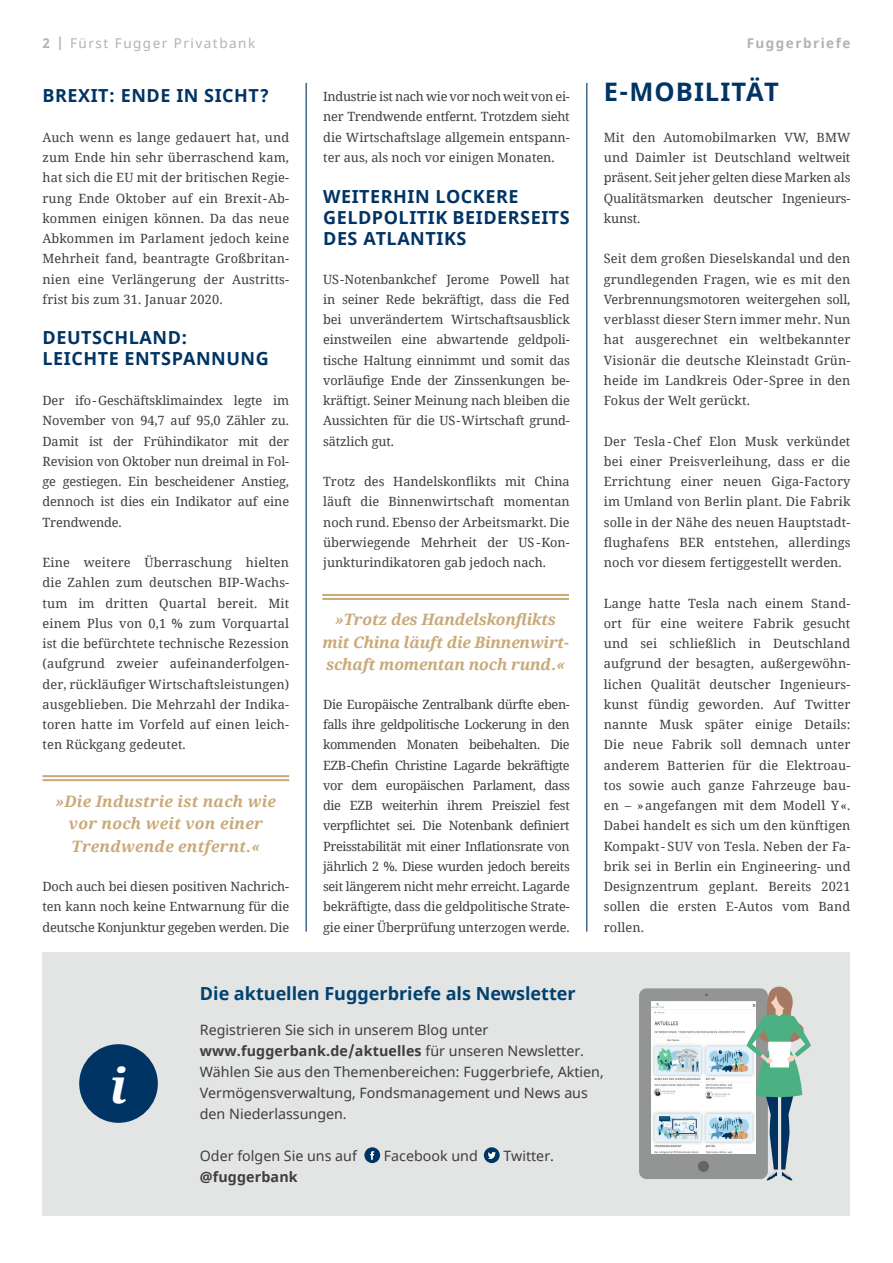
<style>
.page{position:relative;width:893px;height:1263px;background:#fff}
.page>*{position:absolute;margin:0;border:0;box-sizing:border-box;transform-origin:0 0}
.t1{font:italic 700 48px "Noto Serif";color:#fff}
.t2{font:700 25.5px "Noto Sans";letter-spacing:.04em;color:#003464}
.t3{font:700 18px/21px "Noto Sans";letter-spacing:.03em;color:#003464}
.t4{font:700 18px "Noto Sans";color:#00416f}
.t5{font:italic 700 15.75px/22.5px "Noto Serif";letter-spacing:-.01em;color:#caa978;text-align:center}
.t6{font:italic 700 15.75px/22.5px "Noto Serif";letter-spacing:.015em;color:#caa978;text-align:center}
.t7{font:14.25px/21px "Noto Sans";color:#3e3d40}
.t8{font:700 14.25px "Noto Sans";letter-spacing:.01em;color:#3e3d40}
.t9{font:13.5px "Noto Sans";letter-spacing:.11em;color:#b1b3b4}
.t10{font:700 13.5px "Noto Sans";letter-spacing:.11em;color:#b1b3b4}
.t11{font:12.75px/20.2px "Noto Serif";color:#3e3d40;text-align:justify}
.s1{font-weight:700}
</style>
<div class="page">
<hr style="left:322px;top:594px;width:247px;height:2px;background:#caa978">
<hr style="left:322px;top:598px;width:247px;height:2px;background:#caa978">
<hr style="left:43px;top:775px;width:246px;height:2px;background:#caa978">
<hr style="left:43px;top:779px;width:246px;height:2px;background:#caa978">
<hr style="left:306px;top:83px;width:1px;height:848px;background:#003464">
<hr style="left:586px;top:83px;width:1px;height:848px;background:#003464">
<div style="left:43px;top:952px;width:807px;height:263px;background:#e3e4e4"></div>
<div style="left:364px;top:1147px;width:16px;height:16px;background:#003464;border-radius:50%"></div>
<svg style="left:370px;top:1151px;width:4px;height:9px"></svg>
<div style="left:484px;top:1147px;width:16px;height:16px;background:#003464;border-radius:50%"></div>
<svg style="left:488px;top:1152px;width:8px;height:7px"></svg>
<div style="left:79px;top:1044px;width:79px;height:79px;background:#003464;border-radius:50%"></div>
<div style="left:639px;top:988px;width:129px;height:191px;background:#939494;border-radius:8px"></div>
<img style="left:651px;top:1001px;width:95px;height:152px">
<div style="left:698px;top:1161px;width:11px;height:11px;background:#646564;border-radius:50%"></div>
<svg style="left:746px;top:986px;width:65px;height:195px"></svg>
<p class="t9" style="left:43px;top:34px;width:214px"><span class="s1">2 |</span> Fürst Fugger Privatbank</p>
<p class="t10" style="left:747px;top:34px;width:105px">FUGGERBRIEFE</p>
<h3 class="t3" style="left:43px;top:85px;width:228px">BREXIT: ENDE IN SICHT?</h3>
<p class="t11" style="left:43px;top:127px;width:248px">Auch wenn es lange gedauert hat, und zum Ende hin sehr überraschend kam, hat sich die EU mit der britischen Regie&shy;rung Ende Oktober auf ein Brexit-Ab&shy;kommen einigen können. Da das neue Abkommen im Parlament jedoch keine Mehrheit fand, beantragte Großbritan&shy;nien eine Verlängerung der Austritts&shy;frist bis zum 31. Januar 2020.</p>
<h3 class="t3" style="left:43px;top:328px;width:228px">DEUTSCHLAND:<br>LEICHTE ENTSPANNUNG</h3>
<p class="t11" style="left:43px;top:390px;width:248px">Der ifo- Geschäftsklimaindex legte im November von 94,7 auf 95,0 Zähler zu.<br>Damit ist der Frühindikator mit der Revision von Oktober nun dreimal in Fol&shy;ge gestiegen. Ein bescheidener Anstieg, dennoch ist dies ein Indikator auf eine Trendwende.</p>
<p class="t11" style="left:43px;top:552px;width:248px">Eine weitere Überraschung hielten die Zahlen zum deutschen BIP-Wachs&shy;tum im dritten Quartal bereit. Mit einem Plus von 0,1 % zum Vorquartal ist die befürchtete technische Rezession (aufgrund zweier aufeinanderfolgen&shy;der, rückläufiger Wirtschaftsleistungen) ausgeblieben. Die Mehrzahl der Indika&shy;toren hatte im Vorfeld auf einen leich&shy;ten Rückgang gedeutet.</p>
<h2 class="t2" style="left:604px;top:74px;width:176px">E-MOBILITÄT</h2>
<p class="t11" style="left:604px;top:127px;width:248px">Mit den Automobilmarken VW, BMW und Daimler ist Deutschland weltweit präsent. Seit jeher gelten diese Marken als Qualitätsmarken deutscher Ingenieurs&shy;kunst.</p>
<p class="t11" style="left:604px;top:248px;width:248px">Seit dem großen Dieselskandal und den grundlegenden Fragen, wie es mit den Verbrennungsmotoren weitergehen soll, verblasst dieser Stern immer mehr. Nun hat ausgerechnet ein weltbekannter Visionär die deutsche Kleinstadt Grün&shy;heide im Landkreis Oder-Spree in den Fokus der Welt gerückt.</p>
<p class="t11" style="left:604px;top:430px;width:248px">Der Tesla - Chef Elon Musk verkündet bei einer Preisverleihung, dass er die Errichtung einer neuen Giga-Factory im Umland von Berlin plant. Die Fabrik solle in der Nähe des neuen Hauptstadt&shy;flughafens BER entstehen, allerdings noch vor diesem fertiggestellt werden.</p>
<p class="t11" style="left:604px;top:592px;width:248px">Lange hatte Tesla nach einem Stand&shy;ort für eine weitere Fabrik gesucht und sei schließlich in Deutschland aufgrund der besagten, außergewöhn&shy;lichen Qualität deutscher Ingenieurs&shy;kunst fündig geworden. Auf Twitter nannte Musk später einige Details:<br>Die neue Fabrik soll demnach unter anderem Batterien für die Elektroau&shy;tos sowie auch ganze Fahrzeuge bau&shy;en – »angefangen mit dem Modell Y«.<br>Dabei handelt es sich um den künftigen Kompakt - SUV von Tesla. Neben der Fa&shy;brik sei in Berlin ein Engineering- und Designzentrum geplant. Bereits 2021 sollen die ersten E-Autos vom Band rollen.</p>
<p class="t11" style="left:323px;top:86px;width:248px">Industrie ist nach wie vor noch weit von ei&shy;ner Trendwende entfernt. Trotzdem sieht die Wirtschaftslage allgemein entspann&shy;ter aus, als noch vor einigen Monaten.</p>
<h3 class="t3" style="left:323px;top:186px;width:248px">WEITERHIN LOCKERE<br>GELDPOLITIK BEIDERSEITS<br>DES ATLANTIKS</h3>
<p class="t11" style="left:323px;top:268px;width:248px">US-Notenbankchef Jerome Powell hat in seiner Rede bekräftigt, dass die Fed bei unverändertem Wirtschaftsausblick einstweilen eine abwartende geldpoli&shy;tische Haltung einnimmt und somit das vorläufige Ende der Zinssenkungen be&shy;kräftigt. Seiner Meinung nach bleiben die Aussichten für die US-Wirtschaft grund&shy;sätzlich gut.</p>
<p class="t11" style="left:323px;top:471px;width:248px">Trotz des Handelskonflikts mit China läuft die Binnenwirtschaft momentan noch rund. Ebenso der Arbeitsmarkt. Die überwiegende Mehrheit der US -Kon&shy;junkturindikatoren gab jedoch nach.</p>
<p class="t5" style="left:322px;top:608px;width:248px">»Trotz des Handelskonflikts mit China läuft die Binnenwirt&shy;schaft momentan noch rund.«</p>
<p class="t11" style="left:323px;top:694px;width:248px">Die Europäische Zentralbank dürfte eben&shy;falls ihre geldpolitische Lockerung in den kommenden Monaten beibehalten. Die EZB-Chefin Christine Lagarde bekräftigte vor dem europäischen Parlament, dass die EZB weiterhin ihrem Preisziel fest verpflichtet sei. Die Notenbank definiert Preisstabilität mit einer Inflationsrate von jährlich 2 %. Diese wurden jedoch bereits seit längerem nicht mehr erreicht. Lagarde bekräftigte, dass die geldpolitische Strate&shy;gie einer Überprüfung unterzogen werde.</p>
<p class="t6" style="left:56px;top:789px;width:222px">»Die Industrie ist nach wie vor noch weit von einer<br>Trendwende entfernt.«</p>
<p class="t11" style="left:43px;top:876px;width:248px">Doch auch bei diesen positiven Nachrich&shy;ten kann noch keine Entwarnung für die deutsche Konjunktur gegeben werden. Die</p>
<h1 class="t1" style="left:110px;top:1052px;width:18px">i</h1>
<h3 class="t4" style="left:200px;top:981px;width:377px">DIE AKTUELLEN FUGGERBRIEFE ALS NEWSLETTER</h3>
<p class="t7" style="left:200px;top:1020px;width:405px">Registrieren Sie sich in unserem Blog unter <span class="s1">WWW.FUGGERBANK.DE/AKTUELLES</span> für unseren Newsletter.<br>Wählen Sie aus den Themenbereichen: Fuggerbriefe, Aktien, Vermögensverwaltung, Fondsmanagement und News aus den Niederlassungen.</p>
<p class="t7" style="left:200px;top:1146px;width:159px">Oder folgen Sie uns auf</p>
<p class="t7" style="left:384px;top:1146px;width:95px">Facebook und</p>
<p class="t7" style="left:503px;top:1146px;width:52px">Twitter.</p>
<p class="t8" style="left:200px;top:1167px;width:99px">@FUGGERBANK</p>
</div>
